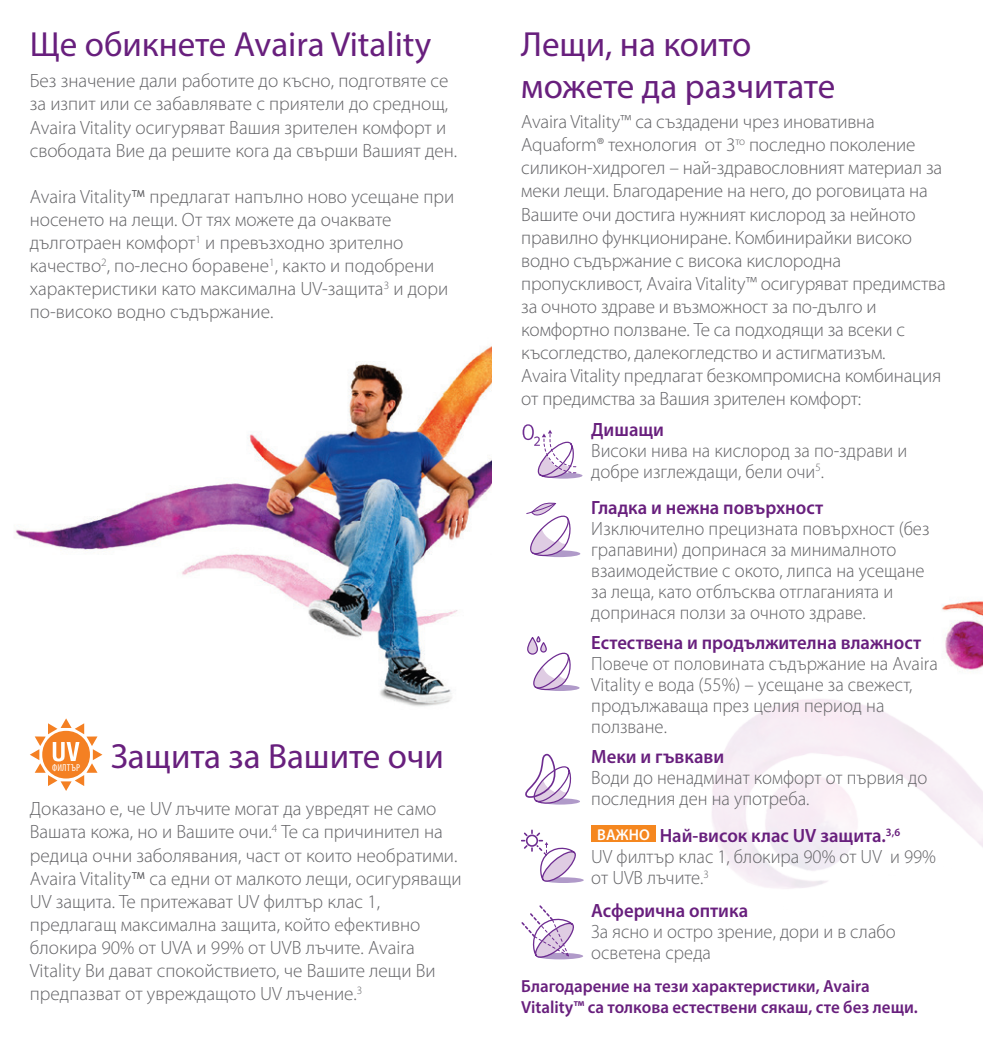
<style>
.page{position:relative;width:983px;height:1042px;background:#fff}
.page>*{position:absolute;margin:0;border:0;box-sizing:border-box;transform-origin:0 0}
.t1{font:35px/42px "Myriad Pro";color:#681f7d}
.t2{font:300 19.25px/23.1px "Myriad Pro";color:#636366}
.t3{font:600 19.25px "Myriad Pro";color:#681f7d}
.t4{font:600 17.5px/21px "Myriad Pro";color:#681f7d}
.t5{font:condensed 10.15px "Myriad Pro";letter-spacing:.02em;color:#fff}
.s1{font-family:"Foundry Sterling";font-weight:400}
.s2{font-weight:600;font-size:15.75px;color:#fff}
.s3{font-weight:600;color:#681f7d}
</style>
<div class="page">
<img style="left:15px;top:346px;width:476px;height:361px">
<img style="left:712px;top:622px;width:270px;height:267px">
<svg style="left:537px;top:550px;width:43px;height:7px"></svg>
<svg style="left:526px;top:502px;width:46px;height:56px"></svg>
<div style="left:539px;top:685px;width:40px;height:6px;background:#b09ac9;border-radius:50%"></div>
<svg style="left:527px;top:637px;width:10px;height:17px"></svg>
<div style="left:527px;top:637px;width:11px;height:18px;border:1px solid #6e2c91;border-radius:5px"></div>
<svg style="left:540px;top:643px;width:6px;height:9px"></svg>
<div style="left:540px;top:642px;width:6px;height:10px;border:1px solid #6e2c91;border-radius:3px"></div>
<svg style="left:536px;top:636px;width:4px;height:6px"></svg>
<svg style="left:529px;top:651px;width:43px;height:40px"></svg>
<svg style="left:544px;top:472px;width:38px;height:7px"></svg>
<svg style="left:522px;top:424px;width:54px;height:55px"></svg>
<svg style="left:540px;top:798px;width:40px;height:6px"></svg>
<svg style="left:525px;top:753px;width:47px;height:52px"></svg>
<div style="left:536px;top:953px;width:47px;height:6px;background:#b09ac9;border-radius:50%"></div>
<svg style="left:521px;top:905px;width:54px;height:54px"></svg>
<div style="left:591px;top:825px;width:64px;height:17px;background:#f5871f"></div>
<svg style="left:543px;top:877px;width:40px;height:6px"></svg>
<svg style="left:521px;top:829px;width:56px;height:54px"></svg>
<svg style="left:30px;top:718px;width:72px;height:73px"></svg>
<h1 class="t1" style="left:30px;top:23px;width:403px">Ще обикнете Avaira Vitality</h1>
<h1 class="t1" style="left:521px;top:23px;width:315px">Лещи, на които можете да разчитате</h1>
<p class="t2" style="left:30px;top:69px;width:429px">Без значение дали работите до късно, подготвяте се за изпит или се забавлявате с приятели до среднощ, Avaira Vitality осигуряват Вашия зрителен комфорт и свободата Вие да решите кога да свърши Вашият ден.</p>
<p class="t2" style="left:30px;top:185px;width:426px">Avaira Vitality<span class="s1">™</span> предлагат напълно ново усещане при носенето на лещи. От тях можете да очаквате дълготраен комфорт<sup>1</sup> и превъзходно зрително качество<sup>2</sup>, по-лесно боравене<sup>1</sup>, както и подобрени характеристики като максимална UV-защита<sup>3</sup> и дори по-високо водно съдържание.</p>
<p class="t2" style="left:521px;top:110px;width:426px">Avaira Vitality™ са създадени чрез иновативна Aquaform® технология от 3<sup>то</sup> последно поколение силикон-хидрогел – най-здравословният материал за меки лещи. Благодарение на него, до роговицата на Вашите очи достига нужният кислород за нейното правилно функциониране. Комбинирайки високо водно съдържание с висока кислородна пропускливост, Аvaira Vitality™ осигуряват предимства за очното здраве и възможност за по-дълго и комфортно ползване. Те са подходящи за всеки с късогледство, далекогледство и астигматизъм.<br>Avaira Vitality предлагат безкомпромисна комбинация от предимства за Вашия зрителен комфорт:</p>
<p class="t3" style="left:591px;top:417px;width:74px">Дишащи</p>
<p class="t2" style="left:591px;top:439px;width:317px;line-height:21px">Високи нива на кислород за по-здрави и добре изглеждащи, бели очи<sup>5</sup>.</p>
<p class="t5" style="left:52px;top:762px;width:30px">филтър</p>
<h1 class="t1" style="left:111px;top:734px;width:335px">Защита за Вашите очи</h1>
<p class="t2" style="left:30px;top:797px;width:433px">Доказано е, че UV лъчите могат да увредят не само Вашата кожа, но и Вашите очи.<sup>4</sup> Те са причинител на редица очни заболявания, част от които необратими.<br>Avaira Vitality<span class="s1">™</span> са едни от малкото лещи, осигуряващи UV защита. Те притежават UV филтър клас 1, предлагащ максимална защита, който ефективно блокира 90% от UVA и 99% от UVB лъчите. Avaira Vitality Ви дават спокойствието, че Вашите лещи Ви предпазват от увреждащото UV лъчение.<sup>3</sup></p>
<p class="t3" style="left:591px;top:495px;width:233px">Гладка и нежна повърхност</p>
<p class="t2" style="left:591px;top:517px;width:339px;line-height:21px">Изключително прецизната повърхност (без грапавини) допринася за минималното взаимодействие с окото, липса на усещане за леща, като отблъсква отглаганията и допринася ползи за очното здраве.</p>
<p class="t3" style="left:591px;top:630px;width:331px">Естествена и продължителна влажност</p>
<p class="t2" style="left:591px;top:652px;width:348px;line-height:21px">Повече от половината съдържание на Avaira<br>Vitality е вода (55%) – усещане за свежест, продължаваща през целия период на ползване.</p>
<p class="t3" style="left:591px;top:744px;width:134px">Меки и гъвкави</p>
<p class="t2" style="left:591px;top:767px;width:337px;line-height:21px">Води до ненадминат комфорт от първия до последния ден на употреба.</p>
<p class="t2" style="left:591px;top:825px;width:346px;line-height:21px;text-indent:6px"><span class="s2">ВАЖНО</span> <span class="s3">Най-висок клас UV защита.</span><sup>3,6<br></sup>UV филтър клас 1, блокира 90% от UV и 99% от UVB лъчите.<sup>3</sup></p>
<p class="t3" style="left:591px;top:898px;width:158px">Асферична оптика</p>
<p class="t2" style="left:591px;top:920px;width:306px;line-height:21px">За ясно и остро зрение, дори и в слабо осветена среда</p>
<p class="t4" style="left:521px;top:975px;width:398px">Благодарение на тези характеристики, Avaira<br>Vitality™ са толкова естествени сякаш, сте без лещи.</p>
</div>
